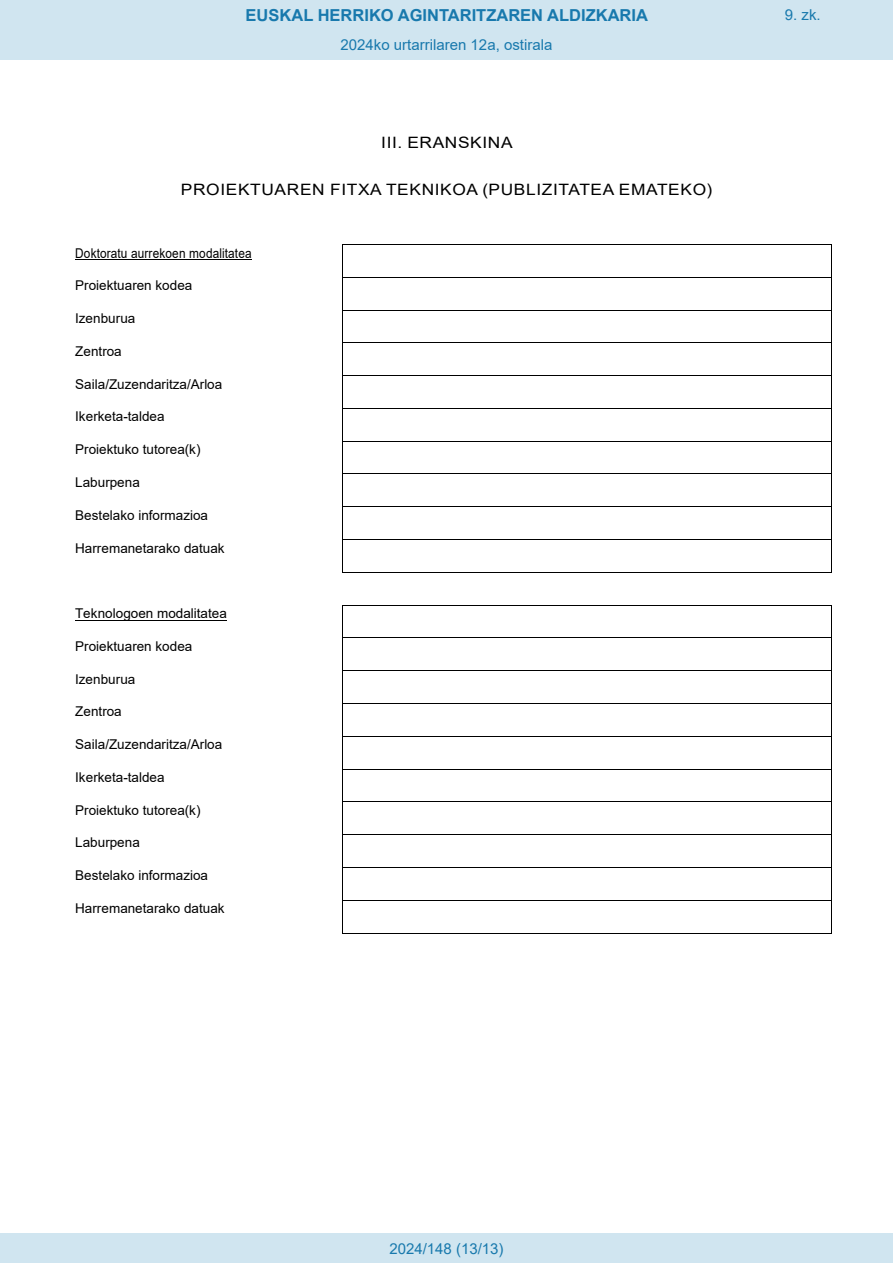
<style>
.page{position:relative;width:893px;height:1263px;background:#fff}
.page>*{position:absolute;margin:0;border:0;box-sizing:border-box;transform-origin:0 0}
.t1{font:700 16.5px "Arial";color:#1879ad}
.BOPVClave{font:15.6px "Arial";letter-spacing:.035em;color:#000;scale:1.11 1}
.Paginacion_Centro{font:15px "Arial";color:#1879ad}
.t2{font:13.5px "Arial";letter-spacing:.005em;color:#000}
.t3{font:13.5px "Arial";letter-spacing:.005em;color:#000;scale:.88 1}
</style>
<div class="page">
<div style="left:0;top:0;width:893px;height:60px;background:#d0e5f0"></div>
<div style="left:0;top:1233px;width:893px;height:30px;background:#d0e5f0"></div>
<hr style="left:75px;top:259px;width:177px;height:1px;background:#000">
<hr style="left:343px;top:244px;width:488px;height:1px;background:#000">
<hr style="left:342px;top:245px;width:1px;height:32px;background:#000">
<hr style="left:831px;top:245px;width:1px;height:32px;background:#000">
<hr style="left:343px;top:277px;width:488px;height:1px;background:#000">
<hr style="left:342px;top:278px;width:1px;height:32px;background:#000">
<hr style="left:831px;top:278px;width:1px;height:32px;background:#000">
<hr style="left:343px;top:310px;width:488px;height:1px;background:#000">
<hr style="left:342px;top:310px;width:1px;height:32px;background:#000">
<hr style="left:831px;top:310px;width:1px;height:32px;background:#000">
<hr style="left:343px;top:342px;width:488px;height:1px;background:#000">
<hr style="left:342px;top:343px;width:1px;height:32px;background:#000">
<hr style="left:831px;top:343px;width:1px;height:32px;background:#000">
<hr style="left:343px;top:375px;width:488px;height:1px;background:#000">
<hr style="left:342px;top:376px;width:1px;height:32px;background:#000">
<hr style="left:831px;top:376px;width:1px;height:32px;background:#000">
<hr style="left:343px;top:408px;width:488px;height:1px;background:#000">
<hr style="left:342px;top:409px;width:1px;height:32px;background:#000">
<hr style="left:831px;top:409px;width:1px;height:32px;background:#000">
<hr style="left:343px;top:441px;width:488px;height:1px;background:#000">
<hr style="left:342px;top:441px;width:1px;height:33px;background:#000">
<hr style="left:831px;top:441px;width:1px;height:33px;background:#000">
<hr style="left:343px;top:474px;width:488px;height:1px;background:#000">
<hr style="left:342px;top:474px;width:1px;height:32px;background:#000">
<hr style="left:831px;top:474px;width:1px;height:32px;background:#000">
<hr style="left:343px;top:506px;width:488px;height:1px;background:#000">
<hr style="left:342px;top:507px;width:1px;height:32px;background:#000">
<hr style="left:831px;top:507px;width:1px;height:32px;background:#000">
<hr style="left:343px;top:539px;width:488px;height:1px;background:#000">
<hr style="left:342px;top:540px;width:1px;height:32px;background:#000">
<hr style="left:831px;top:540px;width:1px;height:32px;background:#000">
<hr style="left:343px;top:572px;width:488px;height:1px;background:#000">
<hr style="left:75px;top:620px;width:152px;height:1px;background:#000">
<hr style="left:343px;top:605px;width:488px;height:1px;background:#000">
<hr style="left:342px;top:605px;width:1px;height:33px;background:#000">
<hr style="left:831px;top:605px;width:1px;height:33px;background:#000">
<hr style="left:343px;top:638px;width:488px;height:1px;background:#000">
<hr style="left:342px;top:638px;width:1px;height:32px;background:#000">
<hr style="left:831px;top:638px;width:1px;height:32px;background:#000">
<hr style="left:343px;top:670px;width:488px;height:1px;background:#000">
<hr style="left:342px;top:671px;width:1px;height:32px;background:#000">
<hr style="left:831px;top:671px;width:1px;height:32px;background:#000">
<hr style="left:343px;top:703px;width:488px;height:1px;background:#000">
<hr style="left:342px;top:704px;width:1px;height:32px;background:#000">
<hr style="left:831px;top:704px;width:1px;height:32px;background:#000">
<hr style="left:343px;top:736px;width:488px;height:1px;background:#000">
<hr style="left:342px;top:737px;width:1px;height:32px;background:#000">
<hr style="left:831px;top:737px;width:1px;height:32px;background:#000">
<hr style="left:343px;top:769px;width:488px;height:1px;background:#000">
<hr style="left:342px;top:769px;width:1px;height:32px;background:#000">
<hr style="left:831px;top:769px;width:1px;height:32px;background:#000">
<hr style="left:343px;top:801px;width:488px;height:1px;background:#000">
<hr style="left:342px;top:802px;width:1px;height:32px;background:#000">
<hr style="left:831px;top:802px;width:1px;height:32px;background:#000">
<hr style="left:343px;top:834px;width:488px;height:1px;background:#000">
<hr style="left:342px;top:835px;width:1px;height:32px;background:#000">
<hr style="left:831px;top:835px;width:1px;height:32px;background:#000">
<hr style="left:343px;top:867px;width:488px;height:1px;background:#000">
<hr style="left:342px;top:868px;width:1px;height:32px;background:#000">
<hr style="left:831px;top:868px;width:1px;height:32px;background:#000">
<hr style="left:343px;top:900px;width:488px;height:1px;background:#000">
<hr style="left:342px;top:900px;width:1px;height:33px;background:#000">
<hr style="left:343px;top:933px;width:488px;height:1px;background:#000">
<hr style="left:831px;top:900px;width:1px;height:33px;background:#000">
<p class="t1" style="left:246px;top:3px;width:404px">EUSKAL HERRIKO AGINTARITZAREN ALDIZKARIA</p>
<p class="Paginacion_Centro" style="left:341px;top:35px;width:213px">2024ko urtarrilaren 12a, ostirala</p>
<p class="BOPVClave" style="left:381px;top:132px;width:120px">III. ERANSKINA</p>
<p class="BOPVClave" style="left:181px;top:178px;width:480px">PROIEKTUAREN FITXA TEKNIKOA (PUBLIZITATEA EMATEKO)</p>
<p class="t3" style="left:75px;top:243px;width:202px">Doktoratu aurrekoen modalitatea</p>
<p class="t2" style="left:75px;top:276px;width:119px">Proiektuaren kodea</p>
<p class="t2" style="left:75px;top:309px;width:62px">Izenburua</p>
<p class="t2" style="left:75px;top:342px;width:48px">Zentroa</p>
<p class="t2" style="left:75px;top:375px;width:149px">Saila/Zuzendaritza/Arloa</p>
<p class="t2" style="left:75px;top:407px;width:91px">Ikerketa-taldea</p>
<p class="t2" style="left:75px;top:440px;width:127px">Proiektuko tutorea(k)</p>
<p class="t2" style="left:75px;top:473px;width:66px">Laburpena</p>
<p class="t2" style="left:75px;top:506px;width:134px">Bestelako informazioa</p>
<p class="t2" style="left:75px;top:539px;width:151px">Harremanetarako datuak</p>
<p class="t2" style="left:75px;top:604px;width:153px">Teknologoen modalitatea</p>
<p class="t2" style="left:75px;top:637px;width:119px">Proiektuaren kodea</p>
<p class="t2" style="left:75px;top:670px;width:62px">Izenburua</p>
<p class="t2" style="left:75px;top:702px;width:48px">Zentroa</p>
<p class="t2" style="left:75px;top:735px;width:149px">Saila/Zuzendaritza/Arloa</p>
<p class="t2" style="left:75px;top:768px;width:91px">Ikerketa-taldea</p>
<p class="t2" style="left:75px;top:801px;width:127px">Proiektuko tutorea(k)</p>
<p class="t2" style="left:75px;top:833px;width:66px">Laburpena</p>
<p class="t2" style="left:75px;top:866px;width:134px">Bestelako informazioa</p>
<p class="t2" style="left:75px;top:899px;width:151px">Harremanetarako datuak</p>
<p class="Paginacion_Centro" style="left:785px;top:5px;width:37px">9. zk.</p>
<p class="Paginacion_Centro" style="left:389px;top:1238px;width:116px">2024/148 (13/13)</p>
</div>
